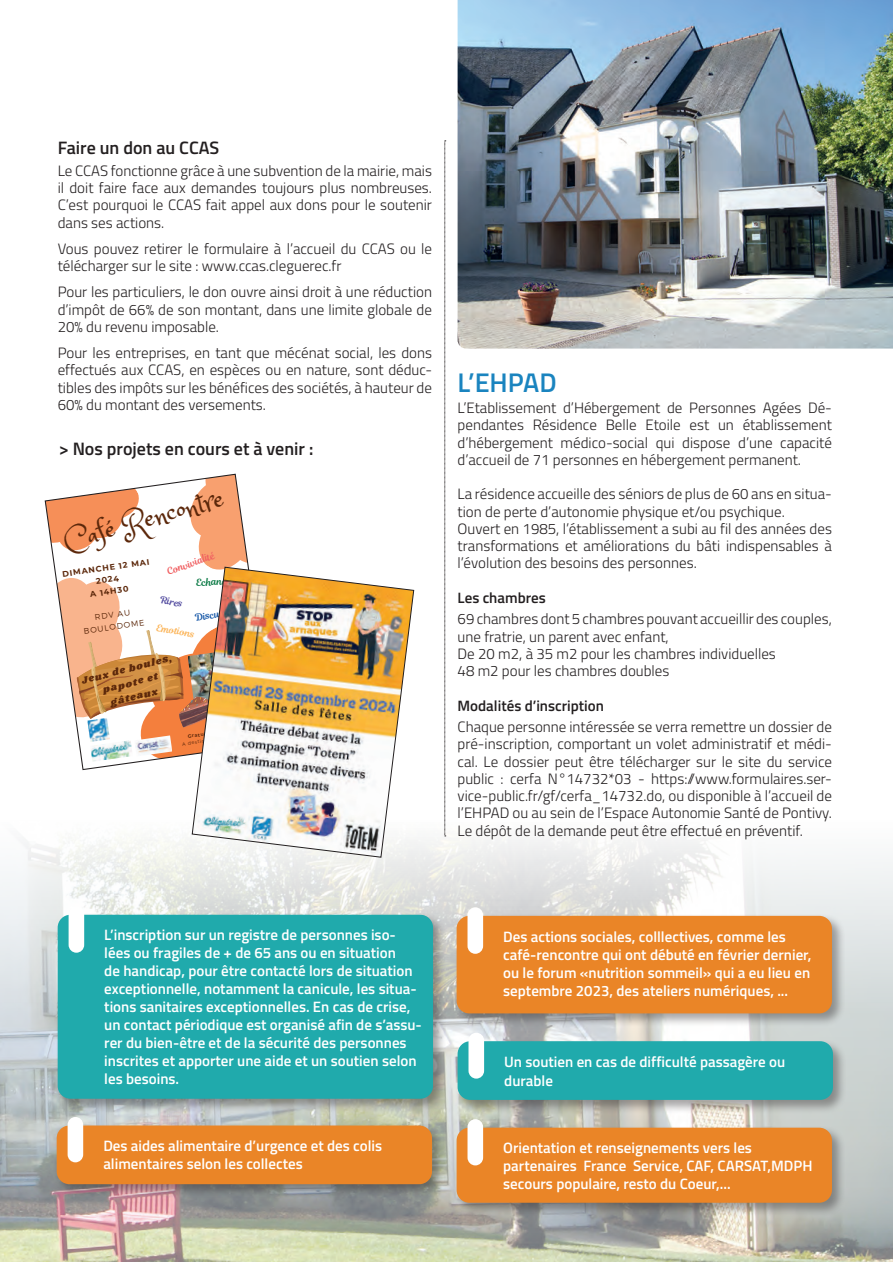
<style>
.page{position:relative;width:893px;height:1262px;background:#fff}
.page>*{position:absolute;margin:0;border:0;box-sizing:border-box;transform-origin:0 0}
.t1{font:28.95px "Princess Sofia";color:#5c280b}
.t2{font:600 27px "Titillium";color:#1a84bf}
.t3{font:600 18px "Titillium";color:#231f20}
.t4{font:300 15px/17.2px "Titillium";color:#231f20;text-align:justify}
.t5{font:600 15px/18px "Titillium";color:#fff}
.t6{font:600 15px "Titillium";color:#231f20}
.t7{font:10.05px/14.2px "Shrikhand";color:#5c280b;text-align:center}
.t8{font:9.6px "RTL Romman Regular";color:#f05f61}
.t9{font:9.6px "RTL Romman Regular";color:#1758a8}
.t10{font:9.6px "RTL Romman Regular";color:#0b7a45}
.t11{font:9.6px "RTL Romman Regular";color:#fcb75e}
.t12{font:9.6px "RTL Romman Regular";color:#544da0}
.t13{font:700 8.1px/12px "Montserrat";color:#5c280b;text-align:center}
.t14{font:300 8.1px/11.6px "Montserrat";color:#5c280b;text-align:center}
</style>
<div class="page">
<svg style="left:0;top:835px;width:892px;height:427px"></svg>
<div style="left:55px;top:912px;width:392px;height:201px;background:#231f20;opacity:.4"></div>
<div style="left:58px;top:914px;width:375px;height:184px;background:#20aaac;border-radius:13px"></div>
<div style="left:69px;top:906px;width:15px;height:46px;background:#fff;border-radius:8px"></div>
<div style="left:54px;top:1123px;width:392px;height:75px;background:#231f20;opacity:.4"></div>
<div style="left:57px;top:1125px;width:375px;height:59px;background:#ea8527;border-radius:13px"></div>
<div style="left:68px;top:1117px;width:15px;height:45px;background:#fff;border-radius:8px"></div>
<div style="left:454px;top:913px;width:392px;height:114px;background:#231f20;opacity:.4"></div>
<div style="left:456px;top:916px;width:376px;height:97px;background:#ea8527;border-radius:13px"></div>
<div style="left:467px;top:907px;width:16px;height:47px;background:#fff;border-radius:8px"></div>
<div style="left:455px;top:1039px;width:392px;height:75px;background:#231f20;opacity:.4"></div>
<div style="left:457px;top:1041px;width:375px;height:59px;background:#20aaac;border-radius:13px"></div>
<div style="left:468px;top:1032px;width:16px;height:46px;background:#fff;border-radius:8px"></div>
<div style="left:454px;top:1125px;width:392px;height:92px;background:#231f20;opacity:.4"></div>
<div style="left:456px;top:1127px;width:376px;height:75px;background:#ea8527;border-radius:13px"></div>
<div style="left:467px;top:1119px;width:16px;height:46px;background:#fff;border-radius:8px"></div>
<img style="left:457px;top:0;width:435px;height:348px">
<svg style="left:44px;top:473px;width:205px;height:298px"></svg>
<img style="left:191px;top:566px;width:224px;height:292px">
<svg style="left:444px;top:141px;width:2px;height:695px"></svg>
<p class="t3" style="left:58px;top:135px;width:163px">Faire un don au CCAS</p>
<p class="t4" style="left:58px;top:161px;width:376px">Le CCAS fonctionne grâce à une subvention de la mairie, mais il doit faire face aux demandes toujours plus nombreuses.<br>C’est pourquoi le CCAS fait appel aux dons pour le soutenir dans ses actions.</p>
<p class="t4" style="left:58px;top:239px;width:376px">Vous pouvez retirer le formulaire à l’accueil du CCAS ou le télécharger sur le site : www.ccas.cleguerec.fr</p>
<p class="t4" style="left:58px;top:283px;width:376px">Pour les particuliers, le don ouvre ainsi droit à une réduction d’impôt de 66% de son montant, dans une limite globale de 20% du revenu imposable.</p>
<p class="t4" style="left:58px;top:343px;width:376px">Pour les entreprises, en tant que mécénat social, les dons effectués aux CCAS, en espèces ou en nature, sont déduc&shy;tibles des impôts sur les bénéfices des sociétés, à hauteur de 60% du montant des versements.</p>
<p class="t3" style="left:59px;top:435px;width:256px">&gt; Nos projets en cours et à venir :</p>
<h1 class="t1" style="left:59px;top:522px;width:166px;rotate:-15deg">Café Rencontre</h1>
<p class="t13" style="left:61px;top:567px;width:89px;rotate:-8deg">DIMANCHE 12 MAI<br>2024<br>A 14H30</p>
<p class="t14" style="left:81px;top:613px;width:63px;rotate:-8deg">RDV AU<br>BOULODOME</p>
<p class="t8" style="left:165px;top:565px;width:51px;rotate:-20deg">Convivialité</p>
<p class="t10" style="left:196px;top:575px;width:42px;rotate:-2deg">Echanges</p>
<p class="t12" style="left:161px;top:593px;width:24px;rotate:10deg">Rires</p>
<p class="t9" style="left:194px;top:611px;width:52px;rotate:-11deg">Discussions</p>
<p class="t11" style="left:158px;top:620px;width:40px;rotate:10deg">Emotions</p>
<p class="t7" style="left:80px;top:675px;width:94px;rotate:-15deg">Jeux de boules, papote et gâteaux</p>
<h2 class="t2" style="left:457px;top:362px;width:101px">L’EHPAD</h2>
<p class="t4" style="left:457px;top:398px;width:376px">L’Etablissement d’Hébergement de Personnes Agées Dé&shy;pendantes Résidence Belle Etoile est un établissement d’hébergement médico-social qui dispose d’une capacité d’accueil de 71 personnes en hébergement permanent.</p>
<p class="t4" style="left:457px;top:485px;width:376px;text-align:left">La résidence accueille des séniors de plus de 60 ans en situa&shy;tion de perte d’autonomie physique et/ou psychique.<br>Ouvert en 1985, l’établissement a subi au fil des années des transformations et améliorations du bâti indispensables à l’évolution des besoins des personnes.</p>
<p class="t6" style="left:457px;top:586px;width:90px">Les chambres</p>
<p class="t4" style="left:457px;top:610px;width:376px;text-align:left">69 chambres dont 5 chambres pouvant accueillir des couples, une fratrie, un parent avec enfant,<br>De 20 m2, à 35 m2 pour les chambres individuelles<br>48 m2 pour les chambres doubles</p>
<p class="t6" style="left:457px;top:694px;width:148px">Modalités d’inscription</p>
<p class="t4" style="left:457px;top:717px;width:376px">Chaque personne intéressée se verra remettre un dossier de pré-inscription, comportant un volet administratif et médi&shy;cal. Le dossier peut être télécharger sur le site du service public : cerfa N°14732*03 - https://www.formulaires.ser&shy;vice-public.fr/gf/cerfa_14732.do, ou disponible à l’accueil de l’EHPAD ou au sein de l’Espace Autonomie Santé de Pontivy.<br>Le dépôt de la demande peut être effectué en préventif.</p>
<p class="t5" style="left:104px;top:925px;width:319px">L’inscription sur un registre de personnes iso&shy;lées ou fragiles de + de 65 ans ou en situation<br>de handicap, pour être contacté lors de situation exceptionnelle, notamment la canicule, les situa&shy;tions sanitaires exceptionnelles. En cas de crise, un contact périodique est organisé afin de s’assu&shy;rer du bien-être et de la sécurité des personnes inscrites et apporter une aide et un soutien selon les besoins.</p>
<p class="t5" style="left:103px;top:1136px;width:280px">Des aides alimentaire d’urgence et des colis alimentaires selon les collectes</p>
<p class="t5" style="left:503px;top:926px;width:310px">Des actions sociales, colllectives, comme les café-rencontre qui ont débuté en février dernier, ou le forum «nutrition sommeil» qui a eu lieu en septembre 2023, des ateliers numériques, ...</p>
<p class="t5" style="left:504px;top:1051px;width:282px;line-height:19.5px">Un soutien en cas de difficulté passagère ou durable</p>
<p class="t5" style="left:503px;top:1138px;width:311px">Orientation et renseignements vers les partenaires France Service, CAF, CARSAT,MDPH secours populaire, resto du Coeur,...</p>
</div>
